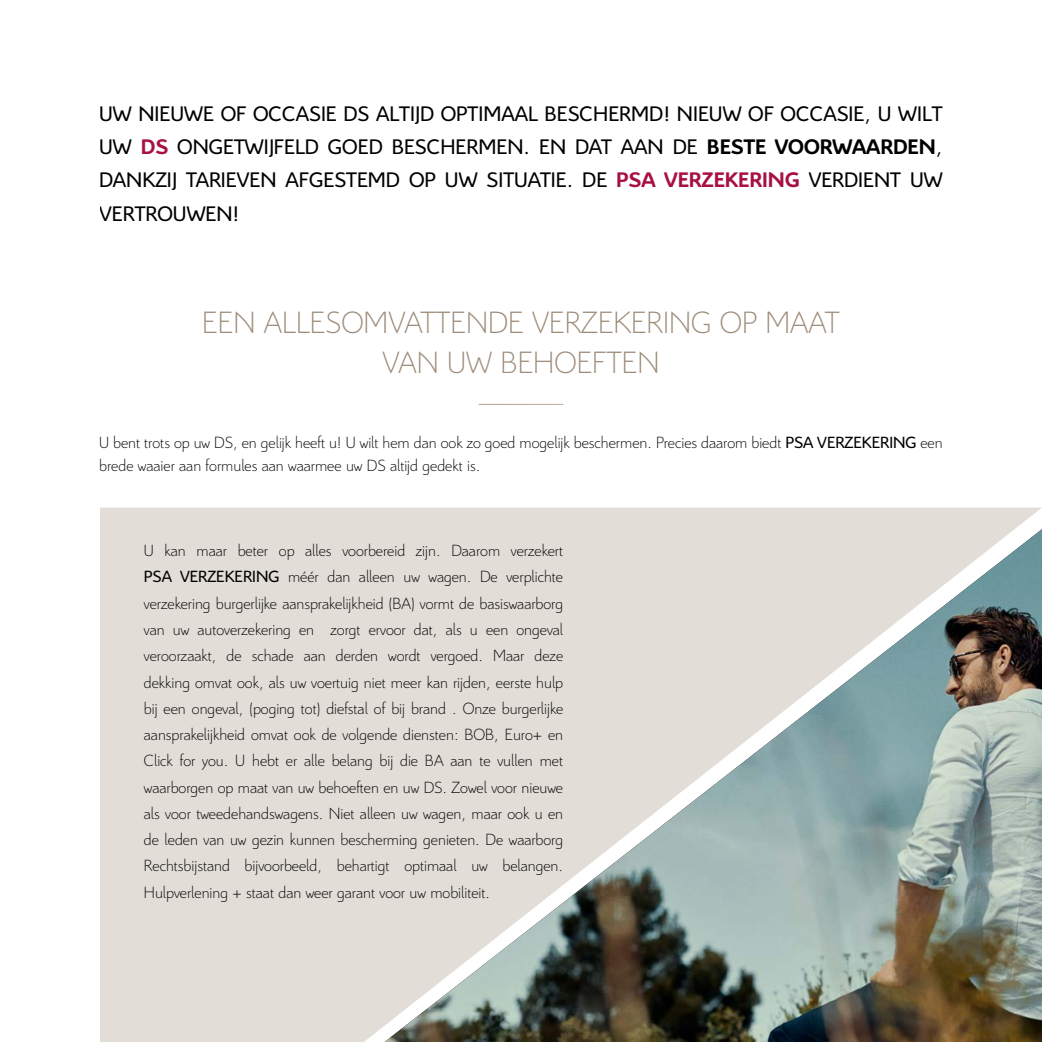
<style>
.page{position:relative;width:1042px;height:1042px;background:#fff}
.page>*{position:absolute;margin:0;border:0;box-sizing:border-box;transform-origin:0 0}
.t1{font:300 33.25px/39.9px "Citroen";color:#9e8c7a;text-align:center}
.t2{font:22.75px/33.2px "Citroen";color:#000;text-align:justify}
.t3{font:300 17.5px/26.2px "Citroen";color:#000;text-align:justify}
.s1{font-weight:700;color:#a81042}
.s2{font-weight:700}
.s3{font-weight:400}
</style>
<div class="page">
<hr style="left:479px;top:404px;width:84px;height:1px;background:#9e8c7a">
<div style="left:100px;top:507px;width:942px;height:535px;background:#e2ddd7"></div>
<img style="left:384px;top:529px;width:658px;height:513px">
<h2 class="t2" style="left:99px;top:96px;width:845px">UW NIEUWE OF OCCASIE DS ALTIJD OPTIMAAL BESCHERMD! NIEUW OF OCCASIE, U WILT UW <span class="s1">DS</span> ONGETWIJFELD GOED BESCHERMEN. EN DAT AAN DE <span class="s2">BESTE VOORWAARDEN</span>, DANKZIJ TARIEVEN AFGESTEMD OP UW SITUATIE. DE <span class="s1">PSA VERZEKERING</span> VERDIENT UW VERTROUWEN!</h2>
<h1 class="t1" style="left:202px;top:300px;width:639px">EEN ALLESOMVATTENDE VERZEKERING OP MAAT<br>VAN UW BEHOEFTEN</h1>
<p class="t3" style="left:99px;top:430px;width:845px;line-height:22.8px">U bent trots op uw DS, en gelijk heeft u! U wilt hem dan ook zo goed mogelijk beschermen. Precies daarom biedt <span class="s3">PSA VERZEKERING</span> een brede waaier aan formules aan waarmee uw DS altijd gedekt is.</p>
<p class="t3" style="left:144px;top:536px;width:421px">U kan maar beter op alles voorbereid zijn. Daarom verzekert <span class="s3">PSA VERZEKERING</span> méér dan alleen uw wagen. De verplichte verzekering burgerlijke aansprakelijkheid (BA) vormt de basiswaarborg van uw autoverzekering en zorgt ervoor dat, als u een ongeval veroorzaakt, de schade aan derden wordt vergoed. Maar deze dekking omvat ook, als uw voertuig niet meer kan rijden, eerste hulp bij een ongeval, (poging tot) diefstal of bij brand . Onze burgerlijke aansprakelijkheid omvat ook de volgende diensten: BOB, Euro+ en Click for you. U hebt er alle belang bij die BA aan te vullen met waarborgen op maat van uw behoeften en uw DS. Zowel voor nieuwe als voor tweedehandswagens. Niet alleen uw wagen, maar ook u en de leden van uw gezin kunnen bescherming genieten. De waarborg Rechtsbijstand bijvoorbeeld, behartigt optimaal uw belangen.<br>Hulpverlening + staat dan weer garant voor uw mobiliteit.</p>
</div>
